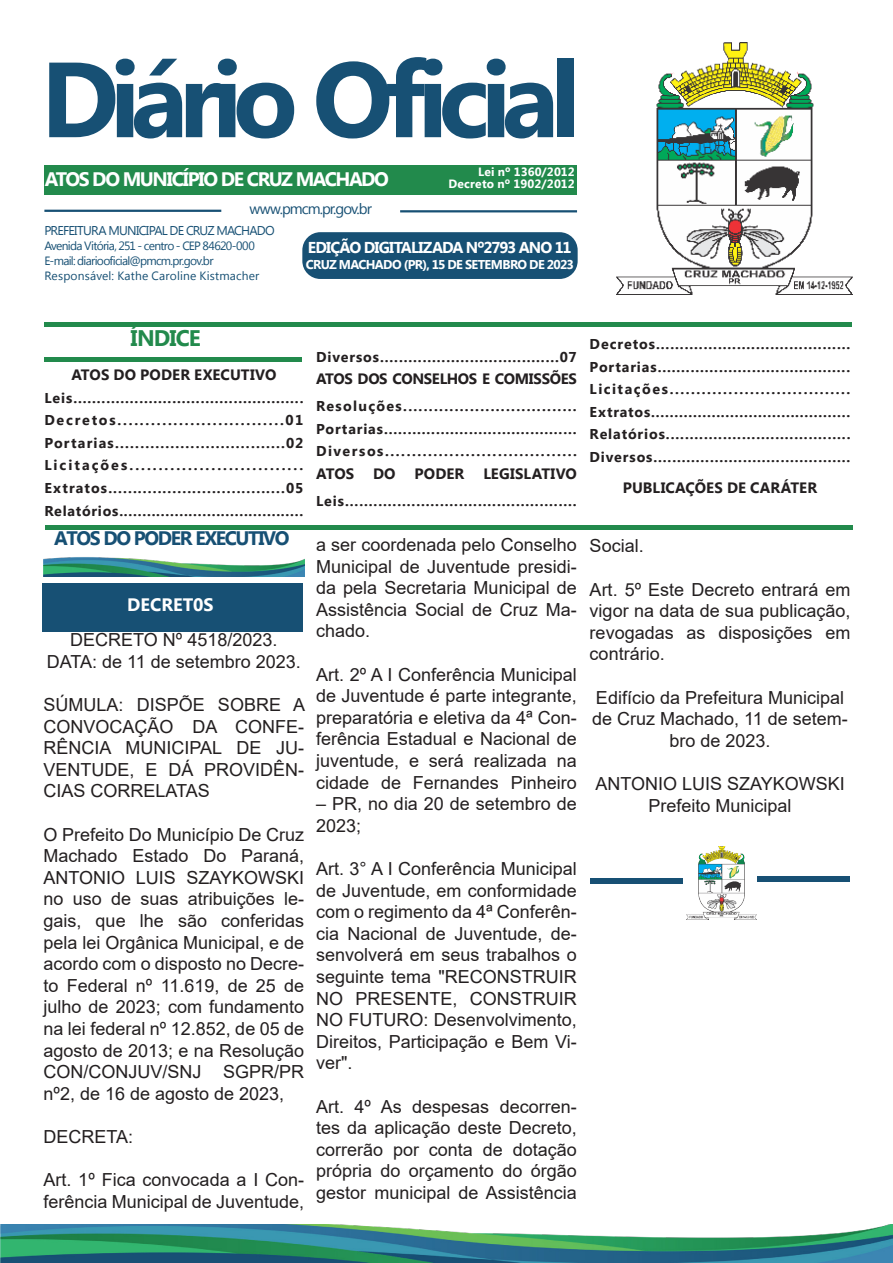
<style>
.page{position:relative;width:893px;height:1263px;background:#fff}
.page>*{position:absolute;margin:0;border:0;box-sizing:border-box;transform-origin:0 0}
.t1{font:700 106.5px "Myanmar Text";letter-spacing:-.085em;color:#175074}
.t2{font:700 22.5px "Myanmar Text";letter-spacing:-.04em;color:#228a4c}
.t3{font:700 19.5px "Myanmar Text";letter-spacing:-.075em;color:#fff}
.t4{font:700 19.5px "Myanmar Text";letter-spacing:-.07em;color:#175074}
.t5{font:18px/21.6px "Arial";color:#231f20;text-align:justify}
.t6{font:700 18px "Myanmar Text";color:#fff}
.t7{font:700 15.75px "Myanmar Text";letter-spacing:-.055em;color:#fff}
.t8{font:700 15px "Myanmar Text";color:#231f20}
.t9{font:700 15px "Myanmar Text";letter-spacing:-.025em;color:#231f20}
.t10{font:15px "Myanmar Text";letter-spacing:-.065em;color:#175074}
.t11{font:700 14.25px/22.5px "Myanmar Text";letter-spacing:.07em;color:#231f20}
.t12{font:700 14.25px/22.5px "Myanmar Text";letter-spacing:.095em;color:#231f20}
.t13{font:700 14.25px "Myanmar Text";letter-spacing:.05em;color:#231f20}
.t14{font:700 14.25px "Myanmar Text";letter-spacing:.105em;color:#231f20}
.t15{font:700 14.25px "Myanmar Text";letter-spacing:.125em;color:#231f20}
.t16{font:700 14.25px "Myanmar Text";letter-spacing:.14em;color:#231f20}
.t17{font:700 12.75px "Myanmar Text";letter-spacing:-.05em;color:#fff}
.t18{font:12.75px "Myanmar Text";letter-spacing:-.06em;color:#175074}
.t19{font:12px "Myanmar Text";letter-spacing:-.05em;color:#175074}
.t20{font:12px "Myanmar Text";letter-spacing:.015em;color:#175074}
.t21{font:700 12px "Myanmar Text";letter-spacing:.015em;color:#fff}
</style>
<div class="page">
<img style="left:616px;top:42px;width:236px;height:252px">
<div style="left:44px;top:165px;width:533px;height:29px;background:#228a4c"></div>
<hr style="left:44px;top:210px;width:177px;height:2px;background:#175074">
<hr style="left:400px;top:210px;width:177px;height:2px;background:#175074">
<div style="left:302px;top:232px;width:276px;height:47px;background:#175074;border-radius:18px"></div>
<hr style="left:44px;top:322px;width:808px;height:4px;background:#228a4c">
<hr style="left:45px;top:525px;width:808px;height:4px;background:#228a4c">
<div style="left:44px;top:357px;width:258px;height:5px;background:#228a4c"></div>
<img style="left:0;top:1224px;width:893px;height:39px">
<img style="left:43px;top:557px;width:261px;height:20px">
<svg style="left:590px;top:878px;width:93px;height:6px"></svg>
<img style="left:686px;top:846px;width:71px;height:74px">
<svg style="left:757px;top:876px;width:93px;height:5px"></svg>
<div style="left:43px;top:583px;width:260px;height:48px;background:#175074"></div>
<p class="t1" style="left:41px;top:38px;width:541px">Diário Oficial</p>
<p class="t3" style="left:45px;top:168px;width:346px">ATOS DO MUNICÍPIO DE CRUZ MACHADO</p>
<p class="t21" style="left:478px;top:164px;width:98px">Lei nº 1360/2012</p>
<p class="t21" style="left:448px;top:176px;width:128px">Decreto nº 1902/2012</p>
<p class="t10" style="left:249px;top:200px;width:124px">www.pmcm.pr.gov.br</p>
<p class="t18" style="left:44px;top:223px;width:232px">PREFEITURA MUNICIPAL DE CRUZ MACHADO</p>
<p class="t19" style="left:44px;top:239px;width:212px">Avenida Vitória, 251 - centro - CEP 84620-000</p>
<p class="t19" style="left:44px;top:254px;width:171px">E-mail: diariooficial@pmcm.pr.gov.br</p>
<p class="t20" style="left:44px;top:269px;width:217px">Responsável: Kathe Caroline Kistmacher</p>
<p class="t7" style="left:308px;top:238px;width:265px">EDIÇÃO DIGITALIZADA Nº2793 ANO 11</p>
<p class="t17" style="left:306px;top:257px;width:270px">CRUZ MACHADO (PR), 15 DE SETEMBRO DE 2023</p>
<p class="t2" style="left:131px;top:325px;width:72px">ÍNDICE</p>
<p class="t8" style="left:71px;top:366px;width:207px">ATOS DO PODER EXECUTIVO</p>
<p class="t11" style="left:44px;top:387px;width:261px">Leis.................................................</p>
<p class="t15" style="left:44px;top:412px;width:260px">Decretos..............................01</p>
<p class="t11" style="left:44px;top:432px;width:260px">Portarias..................................02</p>
<p class="t16" style="left:44px;top:457px;width:260px">Licitações..............................</p>
<p class="t11" style="left:44px;top:477px;width:260px">Extratos....................................05</p>
<p class="t13" style="left:44px;top:502px;width:260px">Relatórios........................................</p>
<p class="t4" style="left:54px;top:527px;width:237px">ATOS DO PODER EXECUTIVO</p>
<p class="t6" style="left:127px;top:594px;width:88px">DECRET0S</p>
<p class="t5" style="left:70px;top:629px;width:209px">DECRETO Nº 4518/2023.</p>
<p class="t5" style="left:47px;top:650px;width:256px">DATA: de 11 de setembro 2023.</p>
<p class="t5" style="left:43px;top:694px;width:263px">SÚMULA: DISPÕE SOBRE A CONVOCAÇÃO DA CONFE-RÊNCIA MUNICIPAL DE JU-VENTUDE, E DÁ PROVIDÊN-CIAS CORRELATAS</p>
<p class="t5" style="left:43px;top:823px;width:262px">O Prefeito Do Município De Cruz Machado Estado Do Paraná, ANTONIO LUIS SZAYKOWSKI no uso de suas atribuições le&shy;gais, que lhe são conferidas pela lei Orgânica Municipal, e de acordo com o disposto no Decre&shy;to Federal nº 11.619, de 25 de julho de 2023; com fundamento na lei federal nº 12.852, de 05 de agosto de 2013; e na Resolução CON/CONJUV/SNJ SGPR/PR nº2, de 16 de agosto de 2023,</p>
<p class="t5" style="left:43px;top:1126px;width:91px">DECRETA:</p>
<p class="t5" style="left:43px;top:1169px;width:262px">Art. 1º Fica convocada a I Con&shy;ferência Municipal de Juventude,</p>
<p class="t11" style="left:316px;top:345px;width:262px">Diversos......................................07</p>
<p class="t9" style="left:316px;top:370px;width:262px">ATOS DOS CONSELHOS E COMISSÕES</p>
<p class="t11" style="left:316px;top:395px;width:262px">Resoluções..................................<br>Portarias.........................................</p>
<p class="t14" style="left:316px;top:443px;width:262px">Diversos....................................</p>
<p class="t8" style="left:316px;top:465px;width:40px">ATOS</p>
<p class="t8" style="left:373px;top:465px;width:24px">DO</p>
<p class="t8" style="left:415px;top:465px;width:51px">PODER</p>
<p class="t8" style="left:483px;top:465px;width:95px">LEGISLATIVO</p>
<p class="t11" style="left:316px;top:489px;width:262px">Leis.................................................</p>
<p class="t5" style="left:316px;top:534px;width:262px">a ser coordenada pelo Conselho Municipal de Juventude presidi&shy;da pela Secretaria Municipal de Assistência Social de Cruz Ma&shy;chado.</p>
<p class="t5" style="left:316px;top:663px;width:262px">Art. 2º A I Conferência Municipal de Juventude é parte integrante, preparatória e eletiva da 4ª Con&shy;ferência Estadual e Nacional de juventude, e será realizada na cidade de Fernandes Pinheiro</p>
<p class="t5" style="left:316px;top:793px;width:262px">– PR, no dia 20 de setembro de<br>2023;</p>
<p class="t5" style="left:316px;top:858px;width:262px">Art. 3° A I Conferência Municipal de Juventude, em conformidade com o regimento da 4ª Conferên&shy;cia Nacional de Juventude, de&shy;senvolverá em seus trabalhos o seguinte tema "RECONSTRUIR NO PRESENTE, CONSTRUIR NO FUTURO: Desenvolvimento, Direitos, Participação e Bem Vi&shy;ver".</p>
<p class="t5" style="left:316px;top:1095px;width:262px">Art. 4º As despesas decorren&shy;tes da aplicação deste Decreto, correrão por conta de dotação própria do orçamento do órgão gestor municipal de Assistência</p>
<p class="t11" style="left:590px;top:333px;width:262px">Decretos.........................................</p>
<p class="t12" style="left:590px;top:356px;width:262px">Portarias.........................................<br>Licitações..................................</p>
<p class="t11" style="left:590px;top:401px;width:262px">Extratos...........................................</p>
<p class="t11" style="left:590px;top:423px;width:262px">Relatórios.......................................</p>
<p class="t11" style="left:590px;top:446px;width:262px">Diversos..........................................</p>
<p class="t8" style="left:623px;top:479px;width:196px">PUBLICAÇÕES DE CARÁTER</p>
<p class="t5" style="left:590px;top:535px;width:56px">Social.</p>
<p class="t5" style="left:590px;top:578px;width:262px">Art. 5º Este Decreto entrará em vigor na data de sua publicação, revogadas as disposições em contrário.</p>
<p class="t5" style="left:592px;top:686px;width:257px;text-align:center">Edifício da Prefeitura Municipal de Cruz Machado, 11 de setem&shy;bro de 2023.</p>
<p class="t5" style="left:595px;top:773px;width:251px">ANTONIO LUIS SZAYKOWSKI</p>
<p class="t5" style="left:648px;top:794px;width:145px">Prefeito Municipal</p>
</div>
